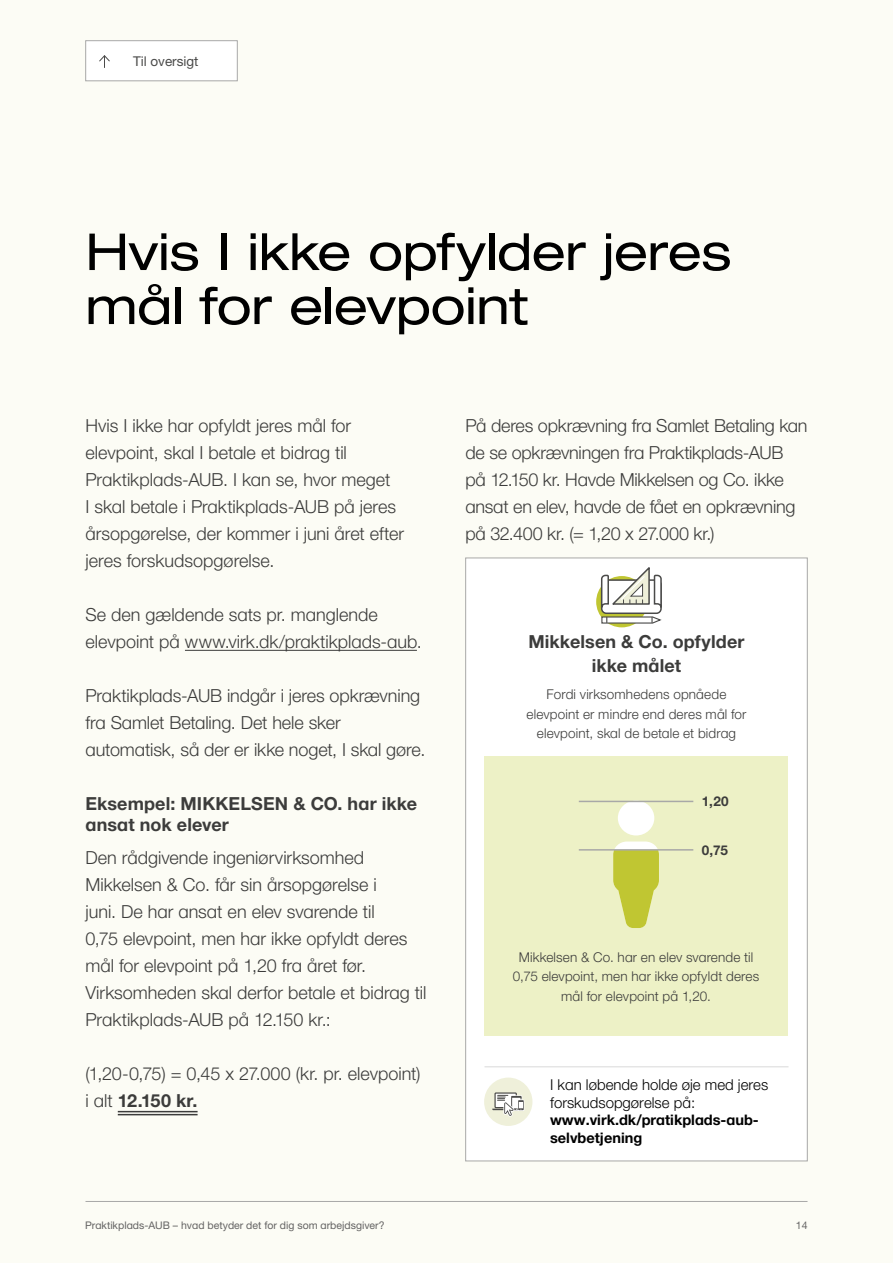
<style>
.page{position:relative;width:893px;height:1263px;background:#fcfcf5}
.page>*{position:absolute;margin:0;border:0;box-sizing:border-box;transform-origin:0 0}
.t1{font:51px/54px "Helvetica Neue ATP Head";letter-spacing:-.005em;color:#000}
.t2{font:300 18px/27px "Helvetica Neue ATP Body";color:#3c3c3b}
.t3{font:700 18px/21px "Helvetica Neue ATP Body";letter-spacing:.005em;color:#3c3c3b}
.t4{font:300 15px/18px "Helvetica Neue ATP Body";color:#000}
.t5{font:700 14.55px/17.4px "Helvetica Neue ATP Body";color:#000}
.t6{font:300 13.5px/19.5px "Helvetica Neue ATP Body";letter-spacing:.01em;color:#3c3c3b;text-align:center}
.t7{font:13.5px "Helvetica Neue ATP Body";color:#4a4a49}
.t8{font:700 13.5px "Helvetica Neue ATP Body";color:#3c3c3b}
.t9{font:10.5px "Helvetica Neue ATP Body";color:#646363}
.s1{font-weight:700}
</style>
<div class="page">
<hr style="left:85px;top:1201px;width:722px;height:1px;background:#a8a8a7">
<hr style="left:185px;top:650px;width:232px;height:1px;background:#3c3c3b">
<hr style="left:118px;top:1111px;width:80px;height:1px;background:#3c3c3b">
<hr style="left:118px;top:1114px;width:80px;height:1px;background:#3c3c3b">
<div style="left:465px;top:558px;width:342px;height:603px;background:#fff;border:1px solid #a8a8a7"></div>
<div style="left:596px;top:576px;width:51px;height:51px;background:#c0c632;border-radius:50%"></div>
<div style="left:602px;top:580px;width:59px;height:33px;background:#fff;border-radius:5px"></div>
<div style="left:601px;top:579px;width:61px;height:35px;border:2px solid #4a4a49;border-radius:5px"></div>
<svg style="left:600px;top:567px;width:62px;height:42px"></svg>
<svg style="left:601px;top:615px;width:61px;height:9px"></svg>
<div style="left:484px;top:756px;width:304px;height:280px;background:#edf1c6"></div>
<div style="left:618px;top:800px;width:36px;height:35px;background:#fff;border-radius:50%"></div>
<div style="left:484px;top:1077px;width:48px;height:49px;background:#eff0da;border-radius:50%"></div>
<svg style="left:495px;top:1093px;width:21px;height:14px"></svg>
<div style="left:494px;top:1092px;width:23px;height:16px;border:1px solid #4a4a49"></div>
<svg style="left:492px;top:1095px;width:31px;height:22px"></svg>
<svg style="left:613px;top:841px;width:46px;height:87px"></svg>
<hr style="left:579px;top:849px;width:114px;height:1px;background:#a8a8a7">
<hr style="left:579px;top:801px;width:114px;height:1px;background:#a8a8a7">
<hr style="left:484px;top:1066px;width:304px;height:1px;background:#dadada">
<div style="left:86px;top:41px;width:151px;height:40px;background:#fff"></div>
<div style="left:85px;top:40px;width:152px;height:41px;border:1px solid #a8a8a7"></div>
<svg style="left:99px;top:55px;width:11px;height:13px"></svg>
<p class="t7" style="left:133px;top:53px;width:67px">Til oversigt</p>
<h1 class="t1" style="left:85px;top:224px;width:647px">Hvis I ikke opfylder jeres mål for elevpoint</h1>
<p class="t2" style="left:85px;top:412px;width:320px">Hvis I ikke har opfyldt jeres mål for elevpoint, skal I betale et bidrag til Praktikplads-AUB. I kan se, hvor meget<br>I skal betale i Praktikplads-AUB på jeres årsopgørelse, der kommer i juni året efter jeres forskudsopgørelse.</p>
<p class="t2" style="left:85px;top:601px;width:338px">Se den gældende sats pr. manglende elevpoint på www.virk.dk/praktikplads-aub.</p>
<p class="t2" style="left:85px;top:682px;width:341px">Praktikplads-AUB indgår i jeres opkrævning fra Samlet Betaling. Det hele sker automatisk, så der er ikke noget, I skal gøre.</p>
<p class="t3" style="left:85px;top:793px;width:333px">Eksempel: MIKKELSEN &amp; CO. har ikke ansat nok elever</p>
<p class="t2" style="left:85px;top:844px;width:343px">Den rådgivende ingeniørvirksomhed Mikkelsen &amp; Co. får sin årsopgørelse i<br>juni. De har ansat en elev svarende til<br>0,75 elevpoint, men har ikke opfyldt deres mål for elevpoint på 1,20 fra året før.<br>Virksomheden skal derfor betale et bidrag til Praktikplads-AUB på 12.150 kr.:</p>
<p class="t2" style="left:85px;top:1060px;width:337px">(1,20-0,75) = 0,45 x 27.000 (kr. pr. elevpoint) i alt <span class="s1">12.150 kr.</span></p>
<p class="t2" style="left:465px;top:412px;width:344px">På deres opkrævning fra Samlet Betaling kan de se opkrævningen fra Praktikplads-AUB på 12.150 kr. Havde Mikkelsen og Co. ikke ansat en elev, havde de fået en opkrævning på 32.400 kr. (= 1,20 x 27.000 kr.)</p>
<p class="t3" style="left:528px;top:629px;width:218px;line-height:24px;text-align:center">Mikkelsen &amp; Co. opfylder ikke målet</p>
<p class="t6" style="left:526px;top:684px;width:222px">Fordi virksomhedens opnåede elevpoint er mindre end deres mål for elevpoint, skal de betale et bidrag</p>
<p class="t8" style="left:702px;top:793px;width:28px">1,20</p>
<p class="t8" style="left:702px;top:842px;width:28px">0,75</p>
<p class="t6" style="left:513px;top:947px;width:248px">Mikkelsen &amp; Co. har en elev svarende til<br>0,75 elevpoint, men har ikke opfyldt deres mål for elevpoint på 1,20.</p>
<p class="t4" style="left:550px;top:1075px;width:220px">I kan løbende holde øje med jeres forskudsopgørelse på:</p>
<p class="t5" style="left:550px;top:1111px;width:210px">www.virk.dk/pratikplads-aub&shy;selvbetjening</p>
<p class="t9" style="left:85px;top:1219px;width:301px">Praktikplads-AUB – hvad betyder det for dig som arbejdsgiver?</p>
<p class="t9" style="left:796px;top:1219px;width:13px">14</p>
</div>
